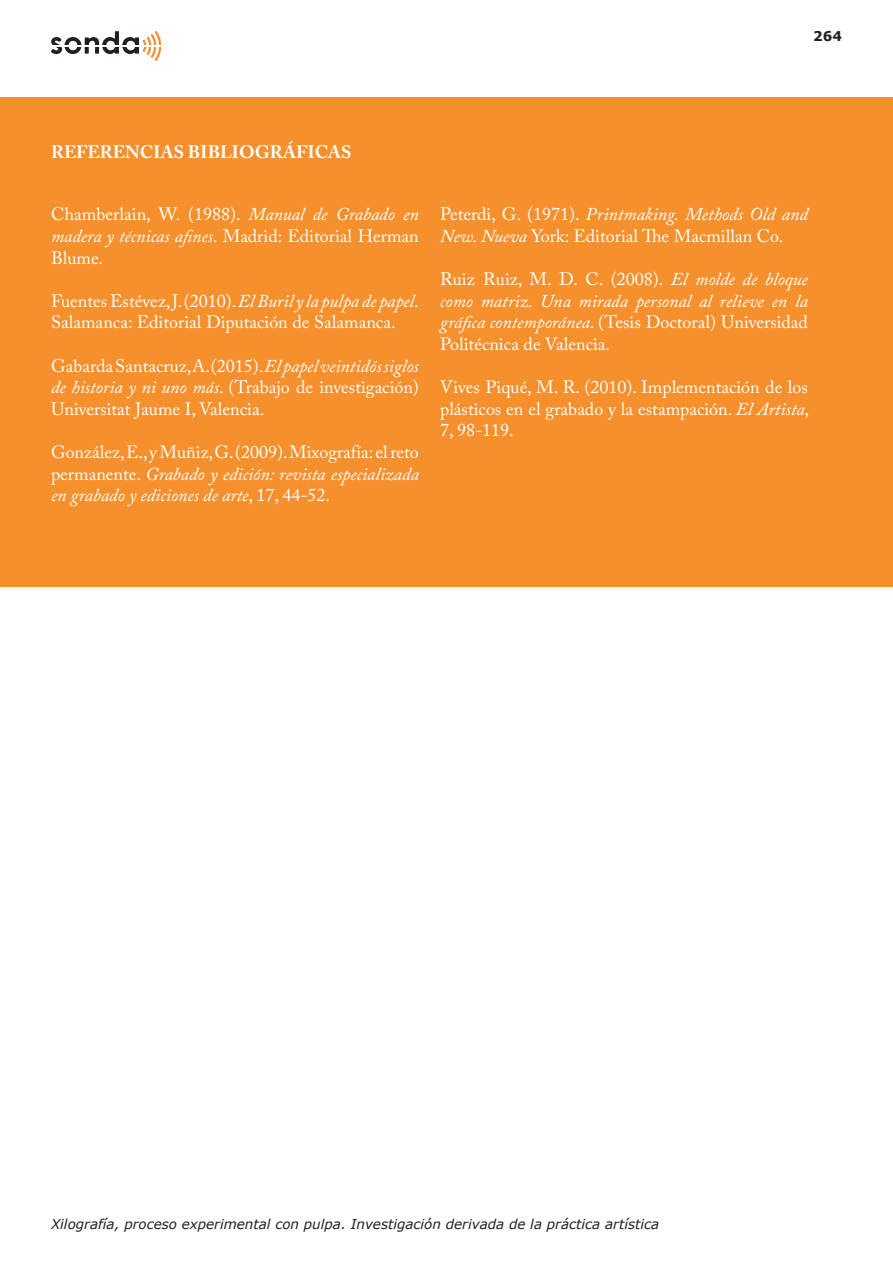
<style>
.page{position:relative;width:893px;height:1263px;background:#fff}
.page>*{position:absolute;margin:0;border:0;box-sizing:border-box;transform-origin:0 0}
.t1{font:18px/21.6px "Adobe Caslon Pro";color:#fff;text-align:justify}
.t2{font:italic 18px/21.6px "Adobe Caslon Pro";color:#fff;text-align:justify}
.t3{font:700 18px "Adobe Caslon Pro";color:#fff}
.t4{font:italic 13.5px "Verdana";color:#231f20}
.t5{font:700 13.5px "Verdana";color:#231f20}
.s1{font-style:italic}
.s2{font-style:normal}
</style>
<div class="page">
<svg style="left:51px;top:31px;width:111px;height:30px"></svg>
<hr style="left:52px;top:45px;width:110px;height:2px;background:#fff">
<div style="left:0;top:98px;width:893px;height:489px;background:#f6902d"></div>
<p class="t5" style="left:813px;top:28px;width:30px">264</p>
<p class="t3" style="left:51px;top:141px;width:302px">REFERENCIAS BIBLIOGRÁFICAS</p>
<p class="t1" style="left:51px;top:203px;width:369px">Chamberlain, W. (1988). <span class="s1">Manual de Grabado en madera y técnicas afines</span>. Madrid: Editorial Herman Blume.</p>
<p class="t1" style="left:51px;top:290px;width:369px">Fuentes Estévez, J. (2010). <span class="s1">El Buril y la pulpa de papel</span>.<br>Salamanca: Editorial Diputación de Salamanca.</p>
<p class="t1" style="left:51px;top:354px;width:369px">Gabarda Santacruz, A. (2015). <span class="s1">El papel veintidós siglos de historia y ni uno más</span>. (Trabajo de investigación)<br>Universitat Jaume I, Valencia.</p>
<p class="t1" style="left:51px;top:441px;width:369px">González, E., y Muñiz, G. (2009). Mixografía: el reto permanente. <span class="s1">Grabado y edición: revista especializada en grabado y ediciones de arte</span>, 17, 44-52.</p>
<p class="t1" style="left:440px;top:203px;width:369px">Peterdi, G. (1971). <span class="s1">Printmaking. Methods Old and<br>New. Nueva</span> York: Editorial The Macmillan Co.</p>
<p class="t2" style="left:440px;top:268px;width:369px"><span class="s2">Ruiz Ruiz, M. D. C. (2008).</span> El molde de bloque como matriz. Una mirada personal al relieve en la gráfica contemporánea<span class="s2">. (Tesis Doctoral) Universidad Politécnica de Valencia.</span></p>
<p class="t1" style="left:440px;top:376px;width:371px">Vives Piqué, M. R. (2010). Implementación de los plásticos en el grabado y la estampación. <span class="s1">El Artista</span>, 7, 98-119.</p>
<p class="t4" style="left:51px;top:1216px;width:610px">Xilografía, proceso experimental con pulpa. Investigación derivada de la práctica artística</p>
</div>
